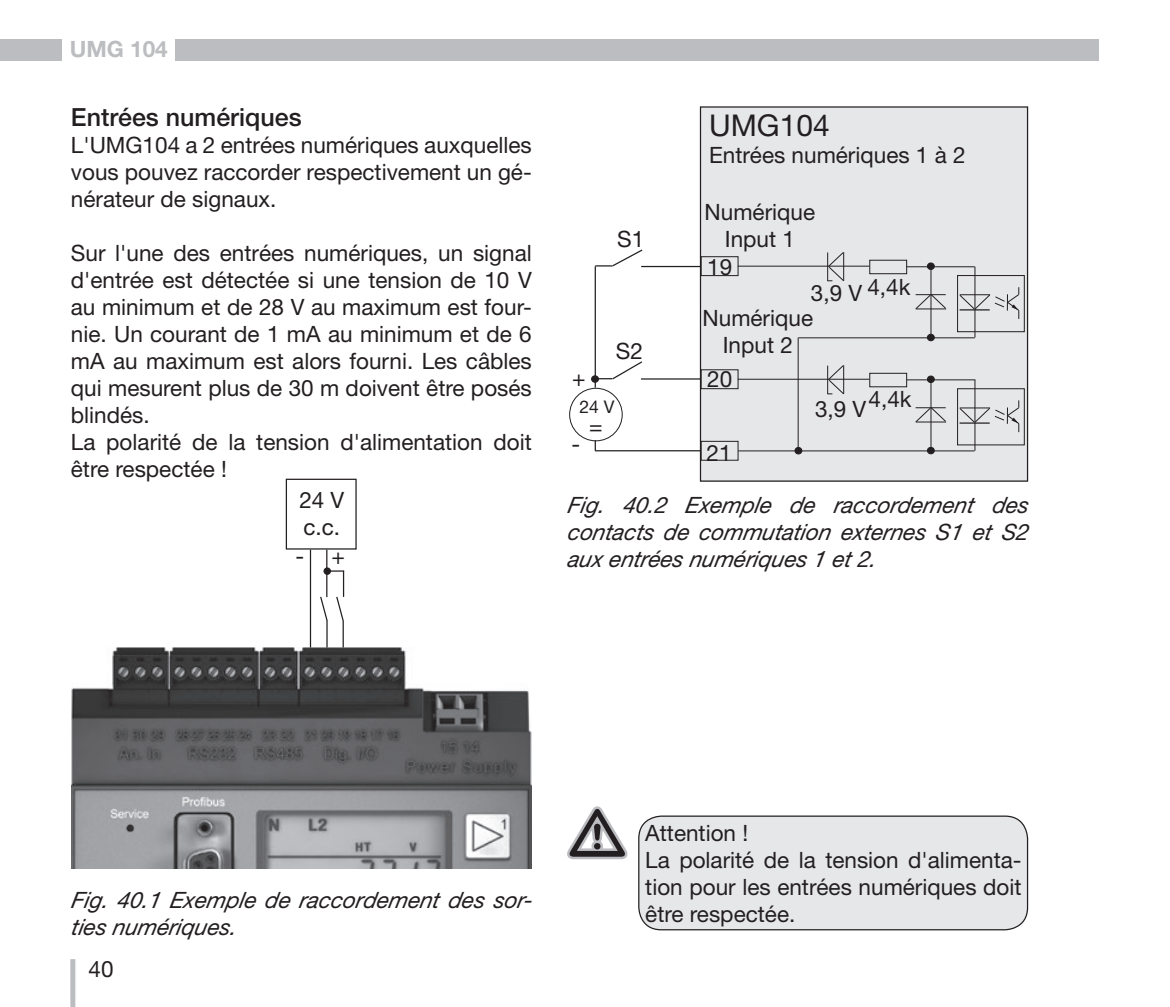
<style>
.page{position:relative;width:1170px;height:1007px;background:#fff}
.page>*{position:absolute;margin:0;border:0;box-sizing:border-box;transform-origin:0 0}
.t1{font:30px "Helvetica Neue LT";color:#231f20}
.t2{font:500 25px "Helvetica Neue LT";color:#231f20}
.t3{font:22.5px/27px "Helvetica Neue LT";color:#231f20}
.t4{font:italic 22.5px/27px "Helvetica Neue LT";color:#231f20;text-align:justify}
.t5{font:700 22.5px "Helvetica Neue LT";color:#bcbdc0}
.t6{font:17.5px "Helvetica Neue LT";color:#231f20}
</style>
<div class="page">
<div style="left:70px;top:958px;width:5px;height:48px;background:#bcbdc0"></div>
<div style="left:175px;top:39px;width:923px;height:21px;background:#bcbdc0"></div>
<div style="left:0;top:39px;width:62px;height:21px;background:#bcbdc0"></div>
<svg style="left:594px;top:441px;width:2px;height:9px"></svg>
<hr style="left:594px;top:266px;width:2px;height:121px;background:#231f20">
<div style="left:591px;top:376px;width:7px;height:6px;background:#231f20;border-radius:50%"></div>
<div style="left:591px;top:375px;width:7px;height:7px;border:1px solid #231f20;border-radius:50%"></div>
<svg style="left:595px;top:360px;width:48px;height:20px"></svg>
<svg style="left:595px;top:249px;width:48px;height:18px"></svg>
<div style="left:569px;top:388px;width:53px;height:53px;border:1px solid #231f20;border-radius:50%"></div>
<hr style="left:595px;top:450px;width:105px;height:1px;background:#231f20">
<hr style="left:641px;top:378px;width:59px;height:1px;background:#231f20">
<hr style="left:641px;top:266px;width:59px;height:1px;background:#231f20">
<div style="left:700px;top:107px;width:327px;height:374px;background:#e6e7e9"></div>
<div style="left:699px;top:106px;width:329px;height:375px;border:1px solid #231f20"></div>
<hr style="left:797px;top:337px;width:1px;height:113px;background:#231f20">
<div style="left:869px;top:260px;width:37px;height:14px;border:1px solid #231f20"></div>
<div style="left:927px;top:263px;width:7px;height:6px;background:#231f20;border-radius:50%"></div>
<div style="left:927px;top:262px;width:7px;height:8px;border:1px solid #231f20;border-radius:50%"></div>
<div style="left:927px;top:334px;width:7px;height:7px;background:#231f20;border-radius:50%"></div>
<div style="left:927px;top:334px;width:7px;height:7px;border:1px solid #231f20;border-radius:50%"></div>
<hr style="left:930px;top:266px;width:1px;height:71px;background:#231f20">
<hr style="left:906px;top:266px;width:68px;height:1px;background:#231f20">
<svg style="left:827px;top:252px;width:17px;height:30px"></svg>
<svg style="left:915px;top:293px;width:31px;height:17px"></svg>
<hr style="left:915px;top:308px;width:31px;height:1px;background:#231f20">
<hr style="left:737px;top:266px;width:132px;height:1px;background:#231f20">
<div style="left:700px;top:256px;width:38px;height:20px;border:1px solid #231f20"></div>
<hr style="left:798px;top:337px;width:176px;height:1px;background:#231f20">
<div style="left:869px;top:373px;width:37px;height:14px;border:1px solid #231f20"></div>
<div style="left:927px;top:376px;width:7px;height:6px;background:#231f20;border-radius:50%"></div>
<div style="left:927px;top:375px;width:7px;height:8px;border:1px solid #231f20;border-radius:50%"></div>
<div style="left:927px;top:447px;width:7px;height:7px;background:#231f20;border-radius:50%"></div>
<div style="left:927px;top:447px;width:7px;height:7px;border:1px solid #231f20;border-radius:50%"></div>
<hr style="left:930px;top:379px;width:1px;height:71px;background:#231f20">
<hr style="left:906px;top:379px;width:69px;height:1px;background:#231f20">
<svg style="left:827px;top:365px;width:17px;height:30px"></svg>
<svg style="left:915px;top:406px;width:31px;height:17px"></svg>
<hr style="left:915px;top:421px;width:31px;height:1px;background:#231f20">
<div style="left:794px;top:447px;width:7px;height:7px;background:#231f20;border-radius:50%"></div>
<div style="left:794px;top:447px;width:8px;height:7px;border:1px solid #231f20;border-radius:50%"></div>
<hr style="left:737px;top:379px;width:132px;height:1px;background:#231f20">
<div style="left:700px;top:369px;width:38px;height:20px;border:1px solid #231f20"></div>
<div style="left:700px;top:441px;width:38px;height:19px;border:1px solid #231f20"></div>
<hr style="left:738px;top:450px;width:236px;height:1px;background:#231f20">
<hr style="left:974px;top:266px;width:1px;height:71px;background:#231f20">
<div style="left:957px;top:275px;width:67px;height:57px;border:1px solid #231f20"></div>
<svg style="left:958px;top:287px;width:61px;height:32px"></svg>
<hr style="left:974px;top:380px;width:1px;height:70px;background:#231f20">
<div style="left:957px;top:388px;width:67px;height:57px;border:1px solid #231f20"></div>
<svg style="left:958px;top:400px;width:61px;height:32px"></svg>
<img style="left:71px;top:647px;width:460px;height:221px">
<hr style="left:310px;top:549px;width:1px;height:98px;background:#231f20">
<hr style="left:326px;top:549px;width:1px;height:48px;background:#231f20">
<div style="left:324px;top:567px;width:7px;height:7px;border:1px solid #231f20;border-radius:50%"></div>
<svg style="left:320px;top:568px;width:24px;height:79px"></svg>
<div style="left:286px;top:478px;width:70px;height:71px;border:1px solid #231f20"></div>
<div style="left:638px;top:816px;width:389px;height:113px;background:#e6e7e9;border-radius:22px"></div>
<div style="left:638px;top:815px;width:390px;height:115px;border:1px solid #231f20;border-radius:22px"></div>
<svg style="left:567px;top:806px;width:61px;height:54px"></svg>
<p class="t5" style="left:70px;top:35px;width:99px">UMG 104</p>
<p class="t2" style="left:71px;top:102px;width:232px">Entrées numériques</p>
<p class="t3" style="left:71px;top:131px;width:462px;text-align:justify">L'UMG104 a 2 entrées numériques auxquelles vous pouvez raccorder respectivement un gé&shy;nérateur de signaux.</p>
<p class="t3" style="left:71px;top:239px;width:462px">Sur l'une des entrées numériques, un signal d'entrée est détectée si une tension de 10 V au minimum et de 28 V au maximum est four&shy;nie. Un courant de 1 mA au minimum et de 6 mA au maximum est alors fourni. Les câbles qui mesurent plus de 30 m doivent être posés blindés.<br>La polarité de la tension d'alimentation doit être respectée !</p>
<p class="t3" style="left:299px;top:486px;width:47px">24 V c.c.</p>
<p class="t3" style="left:295px;top:542px;width:51px">- +</p>
<p class="t3" style="left:617px;top:225px;width:29px">S1</p>
<p class="t3" style="left:572px;top:364px;width:15px">+</p>
<p class="t3" style="left:616px;top:337px;width:29px">S2</p>
<p class="t6" style="left:579px;top:396px;width:37px">24 V</p>
<p class="t3" style="left:589px;top:412px;width:15px">=</p>
<p class="t3" style="left:571px;top:430px;width:10px">-</p>
<h1 class="t1" style="left:709px;top:108px;width:122px">UMG104</h1>
<p class="t3" style="left:709px;top:141px;width:258px">Entrées numériques 1 à 2</p>
<p class="t3" style="left:704px;top:198px;width:112px;text-align:center">Numérique<br>Input 1</p>
<p class="t3" style="left:810px;top:279px;width:53px">3,9 V</p>
<p class="t3" style="left:707px;top:253px;width:27px">19</p>
<p class="t3" style="left:867px;top:273px;width:44px">4,4k</p>
<p class="t3" style="left:702px;top:304px;width:112px;text-align:center">Numérique<br>Input 2</p>
<p class="t3" style="left:707px;top:365px;width:27px">20</p>
<p class="t3" style="left:706px;top:439px;width:27px">21</p>
<p class="t3" style="left:868px;top:385px;width:44px">4,4k</p>
<p class="t3" style="left:815px;top:395px;width:53px">3,9 V</p>
<p class="t4" style="left:567px;top:491px;width:467px">Fig. 40.2 Exemple de raccordement des contacts de commutation externes S1 et S2 aux entrées numériques 1 et 2.</p>
<p class="t4" style="left:71px;top:886px;width:467px">Fig. 40.1 Exemple de raccordement des sor&shy;ties numériques.</p>
<p class="t3" style="left:89px;top:954px;width:27px">40</p>
<p class="t3" style="left:645px;top:818px;width:378px">Attention !<br>La polarité de la tension d'alimenta&shy;tion pour les entrées numériques doit être respectée.</p>
</div>
